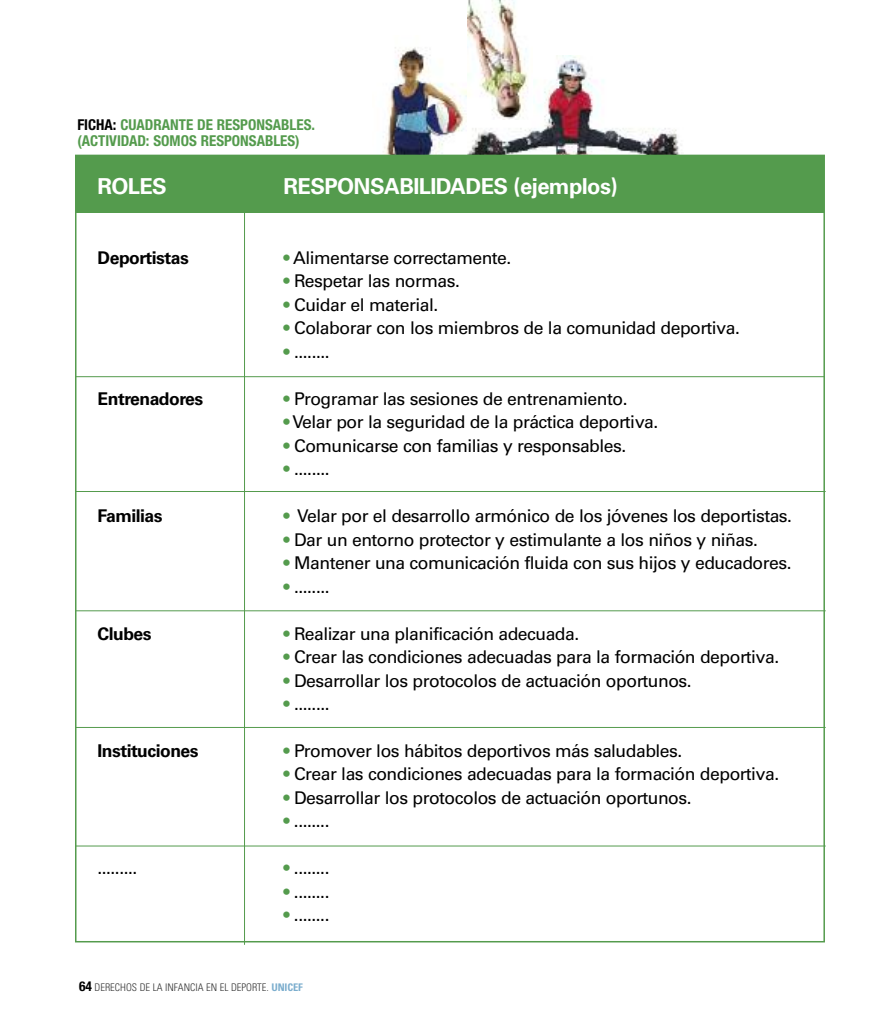
<style>
.page{position:relative;width:893px;height:1021px;background:#fff}
.page>*{position:absolute;margin:0;border:0;box-sizing:border-box;transform-origin:0 0}
.t1{font:700 21.9px "Univers";letter-spacing:-.03em;color:#fff}
.t2{font:17.55px "Univers";letter-spacing:-.03em;color:#000}
.t3{font:700 17.55px "Univers";letter-spacing:-.03em;color:#000}
.t4{font:700 condensed 15px/16.5px "Helvetica Neue";color:#549b4d}
.t5{font:300 condensed 10.5px "Univers";color:#333}
.s1{color:#000}
.s2{color:#549b4d}
.s3{font-family:"Helvetica Neue";font-weight:700;font-size:13.5px;color:#000}
.s4{font-weight:700;color:#7caece}
</style>
<div class="page">
<img style="left:467px;top:55px;width:217px;height:100px">
<img style="left:468px;top:0;width:64px;height:119px">
<img style="left:373px;top:47px;width:94px;height:108px">
<div style="left:77px;top:155px;width:747px;height:58px;background:#549b4d"></div>
<hr style="left:75px;top:376px;width:750px;height:1px;background:#549b4d">
<hr style="left:244px;top:206px;width:1px;height:738px;background:#549b4d">
<hr style="left:76px;top:491px;width:750px;height:1px;background:#549b4d">
<hr style="left:76px;top:610px;width:750px;height:1px;background:#549b4d">
<hr style="left:76px;top:727px;width:750px;height:1px;background:#549b4d">
<hr style="left:76px;top:845px;width:750px;height:1px;background:#549b4d">
<p class="t4" style="left:77px;top:117px;width:239px"><span class="s1">FICHA:</span> CUADRANTE DE RESPONSABLES. (ACTIVIDAD: SOMOS RESPONSABLES)</p>
<p class="t1" style="left:98px;top:178px;width:71px">ROLES</p>
<p class="t1" style="left:284px;top:178px;width:336px">RESPONSABILIDADES (ejemplos)</p>
<p class="t3" style="left:98px;top:251px;width:93px">Deportistas</p>
<p class="t2" style="left:284px;top:251px;width:229px"><span class="s2">•</span> Alimentarse correctamente.</p>
<p class="t2" style="left:284px;top:275px;width:178px"><span class="s2">•</span> Respetar las normas.</p>
<p class="t2" style="left:284px;top:298px;width:156px"><span class="s2">•</span> Cuidar el material.</p>
<p class="t2" style="left:284px;top:322px;width:458px"><span class="s2">•</span> Colaborar con los miembros de la comunidad deportiva.</p>
<p class="t2" style="left:284px;top:345px;width:48px"><span class="s2">•</span> ........</p>
<p class="t3" style="left:98px;top:392px;width:107px">Entrenadores</p>
<p class="t2" style="left:284px;top:392px;width:345px"><span class="s2">•</span> Programar las sesiones de entrenamiento.</p>
<p class="t2" style="left:284px;top:415px;width:376px"><span class="s2">•</span> Velar por la seguridad de la práctica deportiva.</p>
<p class="t2" style="left:284px;top:439px;width:344px"><span class="s2">•</span> Comunicarse con familias y responsables.</p>
<p class="t2" style="left:284px;top:462px;width:48px"><span class="s2">•</span> ........</p>
<p class="t3" style="left:98px;top:509px;width:67px">Familias</p>
<p class="t2" style="left:284px;top:509px;width:510px"><span class="s2">•</span> Velar por el desarrollo armónico de los jóvenes los deportistas.</p>
<p class="t2" style="left:284px;top:533px;width:476px"><span class="s2">•</span> Dar un entorno protector y estimulante a los niños y niñas.</p>
<p class="t2" style="left:284px;top:556px;width:509px"><span class="s2">•</span> Mantener una comunicación fluida con sus hijos y educadores.</p>
<p class="t2" style="left:284px;top:580px;width:48px"><span class="s2">•</span> ........</p>
<p class="t3" style="left:98px;top:627px;width:56px">Clubes</p>
<p class="t2" style="left:284px;top:627px;width:297px"><span class="s2">•</span> Realizar una planificación adecuada.</p>
<p class="t2" style="left:284px;top:650px;width:497px"><span class="s2">•</span> Crear las condiciones adecuadas para la formación deportiva.</p>
<p class="t2" style="left:284px;top:674px;width:410px"><span class="s2">•</span> Desarrollar los protocolos de actuación oportunos.</p>
<p class="t2" style="left:284px;top:697px;width:48px"><span class="s2">•</span> ........</p>
<p class="t3" style="left:98px;top:744px;width:103px">Instituciones</p>
<p class="t2" style="left:284px;top:744px;width:400px"><span class="s2">•</span> Promover los hábitos deportivos más saludables.</p>
<p class="t2" style="left:283px;top:767px;width:497px"><span class="s2">•</span> Crear las condiciones adecuadas para la formación deportiva.</p>
<p class="t2" style="left:283px;top:791px;width:410px"><span class="s2">•</span> Desarrollar los protocolos de actuación oportunos.</p>
<p class="t2" style="left:283px;top:814px;width:48px"><span class="s2">•</span> ........</p>
<p class="t2" style="left:97px;top:861px;width:41px">.........</p>
<p class="t2" style="left:283px;top:861px;width:48px"><span class="s2">•</span> ........</p>
<p class="t2" style="left:283px;top:885px;width:48px"><span class="s2">•</span> ........</p>
<p class="t2" style="left:283px;top:908px;width:48px"><span class="s2">•</span> ........</p>
<p class="t5" style="left:79px;top:983px;width:225px"><span class="s3">64</span> DERECHOS DE LA INFANCIA EN EL DEPORTE. <span class="s4">UNICEF</span></p>
</div>
